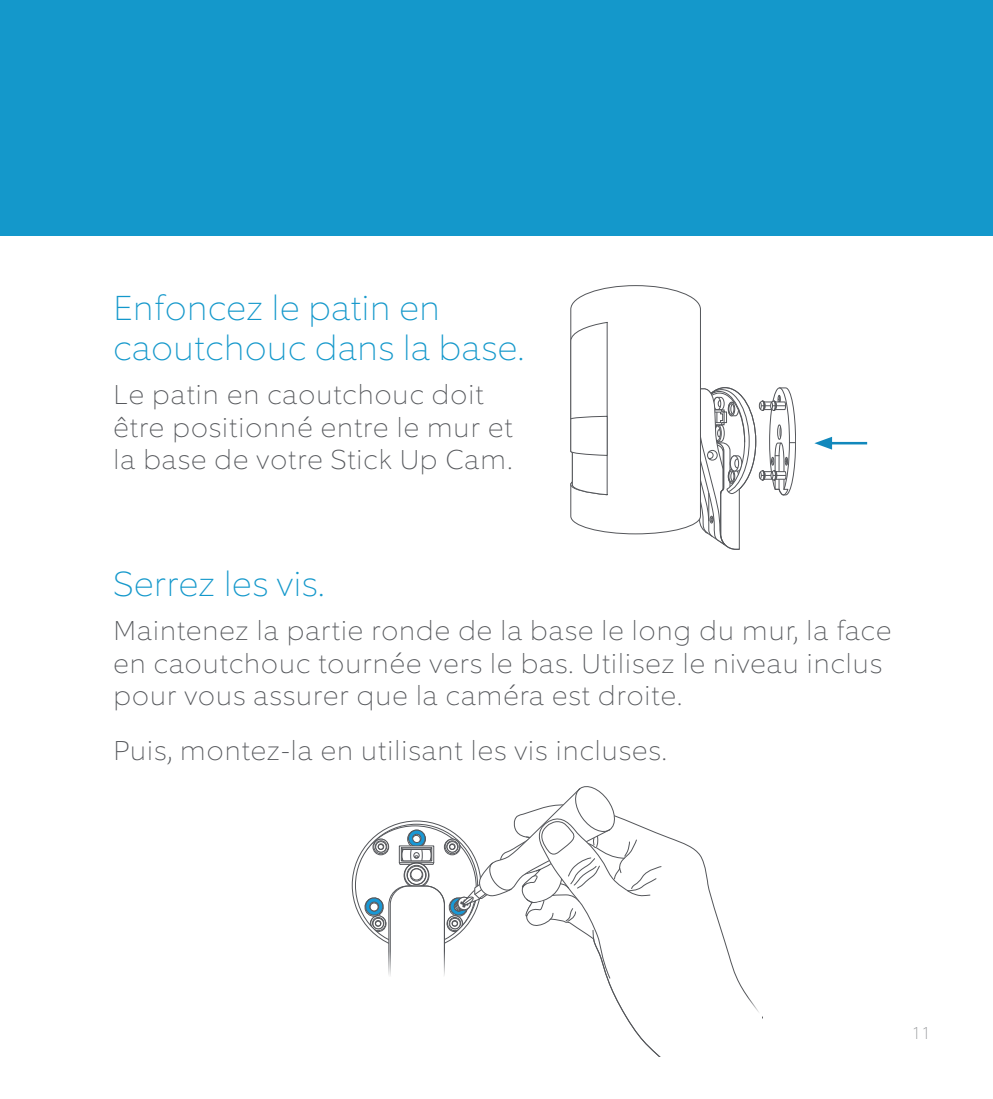
<style>
.page{position:relative;width:993px;height:1099px;background:#fff}
.page>*{position:absolute;margin:0;border:0;box-sizing:border-box;transform-origin:0 0}
.t1{font:100 35px/40px "Equip";letter-spacing:.02em;color:#1498cb}
.t2{font:100 27.5px/32.5px "Equip";letter-spacing:.04em;color:#54565a}
.t3{font:100 17.5px "Equip";color:#939598}
</style>
<div class="page">
<div style="left:0;top:0;width:992px;height:235px;background:#1498cb"></div>
<svg style="left:570px;top:285px;width:225px;height:264px"></svg>
<hr style="left:827px;top:442px;width:39px;height:2px;background:#1188bc">
<svg style="left:814px;top:437px;width:17px;height:12px"></svg>
<svg style="left:355px;top:786px;width:404px;height:270px"></svg>
<p class="t1" style="left:113px;top:288px;width:411px">Enfoncez le patin en caoutchouc dans la base.</p>
<p class="t2" style="left:113px;top:378px;width:400px">Le patin en caoutchouc doit être positionné entre le mur et la base de votre Stick Up Cam.</p>
<p class="t1" style="left:113px;top:564px;width:212px">Serrez les vis.</p>
<p class="t2" style="left:113px;top:614px;width:779px">Maintenez la partie ronde de la base le long du mur, la face en caoutchouc tournée vers le bas. Utilisez le niveau inclus pour vous assurer que la caméra est droite.</p>
<p class="t2" style="left:113px;top:734px;width:554px">Puis, montez-la en utilisant les vis incluses.</p>
<p class="t3" style="left:911px;top:1021px;width:21px">11</p>
</div>
